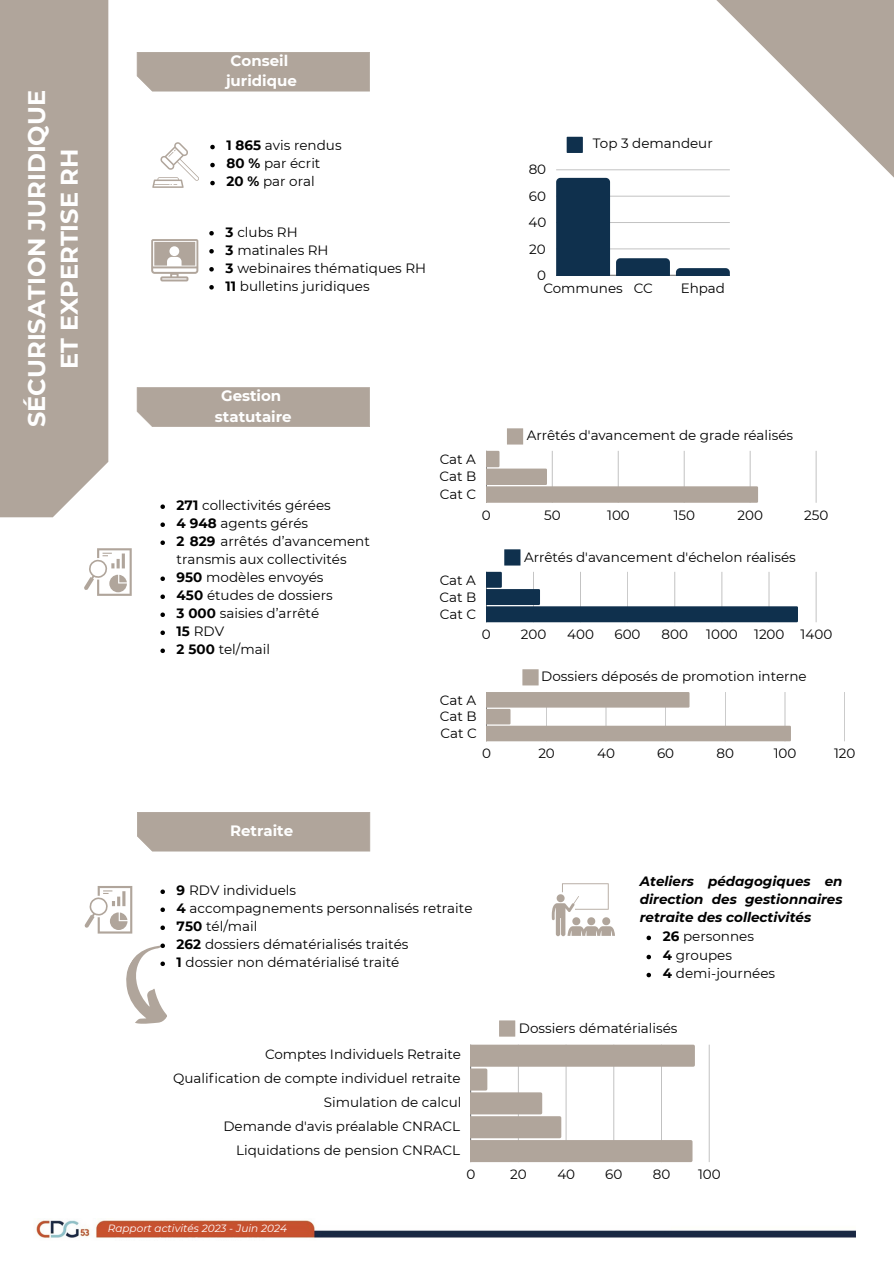
<style>
.page{position:relative;width:894px;height:1264px;background:#fff}
.page>*{position:absolute;margin:0;border:0;box-sizing:border-box;transform-origin:0 0}
.t1{font:700 24px/32.7px "Montserrat";color:#fff;text-align:center}
.t2{font:700 15px/20.2px "Montserrat";color:#fff;text-align:center}
.t3{font:13.5px/23.9px "Montserrat";color:#000;text-align:justify}
.t4{font:italic 700 13.5px/18px "Montserrat";color:#000;text-align:justify}
.t5{font:italic 10.5px "Montserrat";color:#fefefe}
.s1{font-weight:700}
</style>
<div class="page">
<img style="left:36px;top:1220px;width:819px;height:18px">
<svg style="left:646px;top:0;width:247px;height:223px"></svg>
<div style="left:0;top:0;width:108px;height:517px;background:#b0a59b"></div>
<div style="left:137px;top:52px;width:233px;height:39px;background:#b0a59b"></div>
<svg style="left:566px;top:137px;width:16px;height:16px"></svg>
<hr style="left:556px;top:275px;width:173px;height:1px;background:#000">
<hr style="left:556px;top:248px;width:173px;height:1px;background:#000">
<hr style="left:556px;top:222px;width:173px;height:1px;background:#000">
<hr style="left:556px;top:196px;width:173px;height:1px;background:#000">
<hr style="left:556px;top:169px;width:173px;height:1px;background:#000">
<div style="left:556px;top:178px;width:54px;height:97px;background:#0f304d"></div>
<svg style="left:616px;top:258px;width:53px;height:17px"></svg>
<svg style="left:675px;top:268px;width:54px;height:7px"></svg>
<svg style="left:152px;top:142px;width:47px;height:46px"></svg>
<svg style="left:151px;top:239px;width:47px;height:42px"></svg>
<div style="left:137px;top:387px;width:233px;height:40px;background:#b0a59b"></div>
<svg style="left:84px;top:548px;width:48px;height:47px"></svg>
<div style="left:507px;top:428px;width:16px;height:16px;background:#b0a59b"></div>
<hr style="left:815px;top:451px;width:1px;height:52px;background:#000">
<svg style="left:486px;top:451px;width:271px;height:52px"></svg>
<div style="left:504px;top:549px;width:16px;height:16px;background:#0f304d"></div>
<hr style="left:815px;top:572px;width:1px;height:50px;background:#000">
<svg style="left:486px;top:572px;width:311px;height:50px"></svg>
<div style="left:522px;top:669px;width:16px;height:16px;background:#b0a59b"></div>
<hr style="left:844px;top:692px;width:1px;height:49px;background:#000">
<svg style="left:486px;top:692px;width:304px;height:49px"></svg>
<div style="left:137px;top:812px;width:233px;height:39px;background:#b0a59b"></div>
<svg style="left:499px;top:1020px;width:16px;height:16px"></svg>
<hr style="left:708px;top:1044px;width:1px;height:118px;background:#000">
<svg style="left:470px;top:1044px;width:224px;height:118px"></svg>
<svg style="left:551px;top:883px;width:63px;height:53px"></svg>
<svg style="left:160px;top:504px;width:5px;height:5px"></svg>
<svg style="left:160px;top:522px;width:5px;height:5px"></svg>
<svg style="left:160px;top:540px;width:5px;height:5px"></svg>
<svg style="left:160px;top:576px;width:5px;height:5px"></svg>
<svg style="left:160px;top:594px;width:5px;height:5px"></svg>
<svg style="left:160px;top:612px;width:5px;height:5px"></svg>
<svg style="left:160px;top:630px;width:5px;height:5px"></svg>
<svg style="left:160px;top:648px;width:5px;height:5px"></svg>
<svg style="left:210px;top:145px;width:5px;height:4px"></svg>
<svg style="left:210px;top:163px;width:5px;height:4px"></svg>
<svg style="left:210px;top:181px;width:5px;height:4px"></svg>
<svg style="left:209px;top:231px;width:5px;height:4px"></svg>
<svg style="left:209px;top:249px;width:5px;height:4px"></svg>
<svg style="left:209px;top:267px;width:5px;height:4px"></svg>
<svg style="left:209px;top:285px;width:5px;height:4px"></svg>
<svg style="left:84px;top:886px;width:83px;height:138px"></svg>
<svg style="left:646px;top:935px;width:5px;height:5px"></svg>
<svg style="left:646px;top:954px;width:5px;height:5px"></svg>
<svg style="left:646px;top:972px;width:5px;height:5px"></svg>
<p class="t1" style="left:20px;top:427px;width:338px;rotate:-90deg">SÉCURISATION JURIDIQUE<br>ET EXPERTISE RH</p>
<h2 class="t2" style="left:226px;top:50px;width:72px">Conseil juridique</h2>
<p class="t3" style="left:226px;top:134px;width:117px"><span class="s1">1 865</span> avis rendus</p>
<p class="t3" style="left:226px;top:152px;width:95px"><span class="s1">80 %</span> par écrit</p>
<p class="t3" style="left:226px;top:170px;width:90px"><span class="s1">20 %</span> par oral</p>
<p class="t3" style="left:225px;top:220px;width:74px"><span class="s1">3</span> clubs RH</p>
<p class="t3" style="left:225px;top:238px;width:104px"><span class="s1">3</span> matinales RH</p>
<p class="t3" style="left:225px;top:256px;width:202px"><span class="s1">3</span> webinaires thématiques RH</p>
<p class="t3" style="left:225px;top:274px;width:146px"><span class="s1">11</span> bulletins juridiques</p>
<p class="t3" style="left:528px;top:158px;width:19px">80</p>
<p class="t3" style="left:528px;top:184px;width:19px">60</p>
<p class="t3" style="left:528px;top:210px;width:19px">40</p>
<p class="t3" style="left:529px;top:237px;width:18px">20</p>
<p class="t3" style="left:537px;top:263px;width:10px">0</p>
<p class="t3" style="left:592px;top:131px;width:121px">Top 3 demandeur</p>
<p class="t3" style="left:543px;top:276px;width:111px">Communes CC</p>
<p class="t3" style="left:680px;top:276px;width:46px">Ehpad</p>
<p class="t2" style="left:215px;top:386px;width:78px">Gestion statutaire</p>
<p class="t3" style="left:177px;top:493px;width:156px"><span class="s1">271</span> collectivités gérées</p>
<p class="t3" style="left:177px;top:511px;width:133px"><span class="s1">4 948</span> agents gérés</p>
<p class="t3" style="left:177px;top:532px;width:195px;line-height:18px"><span class="s1">2 829</span> arrêtés d’avancement transmis aux collectivités</p>
<p class="t3" style="left:177px;top:565px;width:148px"><span class="s1">950</span> modèles envoyés</p>
<p class="t3" style="left:177px;top:583px;width:157px"><span class="s1">450</span> études de dossiers</p>
<p class="t3" style="left:177px;top:601px;width:144px"><span class="s1">3 000</span> saisies d’arrêté</p>
<p class="t3" style="left:177px;top:619px;width:49px"><span class="s1">15</span> RDV</p>
<h2 class="t3" style="left:177px;top:637px;width:95px"><span class="s1">2 500</span> tel/mail</h2>
<p class="t2" style="left:230px;top:820px;width:65px">Retraite</p>
<p class="t3" style="left:439px;top:450px;width:38px;line-height:17.7px">Cat A Cat B Cat C</p>
<p class="t3" style="left:526px;top:423px;width:268px">Arrêtés d'avancement de grade réalisés</p>
<p class="t3" style="left:481px;top:503px;width:10px">0</p>
<p class="t3" style="left:544px;top:503px;width:18px">50</p>
<p class="t3" style="left:607px;top:503px;width:24px">100</p>
<p class="t3" style="left:673px;top:503px;width:23px">150</p>
<p class="t3" style="left:737px;top:503px;width:27px">200</p>
<p class="t3" style="left:803px;top:503px;width:26px">250</p>
<p class="t3" style="left:439px;top:571px;width:38px;line-height:17.2px">Cat A Cat B Cat C</p>
<p class="t3" style="left:524px;top:545px;width:273px">Arrêtés d'avancement d'échelon réalisés</p>
<p class="t3" style="left:481px;top:622px;width:10px">0</p>
<p class="t3" style="left:520px;top:622px;width:27px">200</p>
<p class="t3" style="left:567px;top:622px;width:28px">400</p>
<p class="t3" style="left:614px;top:622px;width:28px">600</p>
<p class="t3" style="left:661px;top:622px;width:28px">800</p>
<p class="t3" style="left:706px;top:622px;width:127px">1000 1200 1400</p>
<p class="t3" style="left:439px;top:691px;width:38px;line-height:16.8px">Cat A Cat B Cat C</p>
<p class="t3" style="left:541px;top:664px;width:267px">Dossiers déposés de promotion interne</p>
<p class="t3" style="left:482px;top:741px;width:10px">0</p>
<p class="t3" style="left:538px;top:741px;width:18px">20</p>
<p class="t3" style="left:597px;top:741px;width:19px">40</p>
<p class="t3" style="left:657px;top:741px;width:19px">60</p>
<p class="t3" style="left:716px;top:741px;width:19px">80</p>
<p class="t3" style="left:773px;top:741px;width:24px">100</p>
<p class="t3" style="left:833px;top:741px;width:23px">120</p>
<p class="t3" style="left:177px;top:878px;width:121px"><span class="s1">9</span> RDV individuels</p>
<h2 class="t3" style="left:177px;top:896px;width:297px"><span class="s1">4</span> accompagnements personnalisés retraite</h2>
<h2 class="t3" style="left:177px;top:914px;width:82px"><span class="s1">750</span> tél/mail</h2>
<p class="t3" style="left:177px;top:932px;width:233px"><span class="s1">262</span> dossiers dématérialisés traités</p>
<p class="t3" style="left:177px;top:950px;width:224px"><span class="s1">1</span> dossier non dématérialisé traité</p>
<p class="t3" style="left:173px;top:1042px;width:289px;text-align:right">Comptes Individuels Retraite<br>Qualification de compte individuel retraite<br>Simulation de calcul<br>Demande d'avis préalable CNRACL<br>Liquidations de pension CNRACL</p>
<p class="t4" style="left:639px;top:872px;width:204px">Ateliers pédagogiques en direction des gestionnaires retraite des collectivités</p>
<p class="t3" style="left:662px;top:924px;width:93px"><span class="s1">26</span> personnes</p>
<p class="t3" style="left:662px;top:943px;width:71px"><span class="s1">4</span> groupes</p>
<p class="t3" style="left:662px;top:961px;width:114px"><span class="s1">4</span> demi-journées</p>
<p class="t3" style="left:518px;top:1016px;width:160px">Dossiers dématérialisés</p>
<p class="t5" style="left:108px;top:1222px;width:181px">Rapport activités 2023 - Juin 2024</p>
<p class="t3" style="left:466px;top:1162px;width:10px">0</p>
<p class="t3" style="left:510px;top:1162px;width:18px">20</p>
<p class="t3" style="left:557px;top:1162px;width:19px">40</p>
<p class="t3" style="left:605px;top:1162px;width:19px">60</p>
<p class="t3" style="left:652px;top:1162px;width:19px">80</p>
<p class="t3" style="left:697px;top:1162px;width:24px">100</p>
</div>
